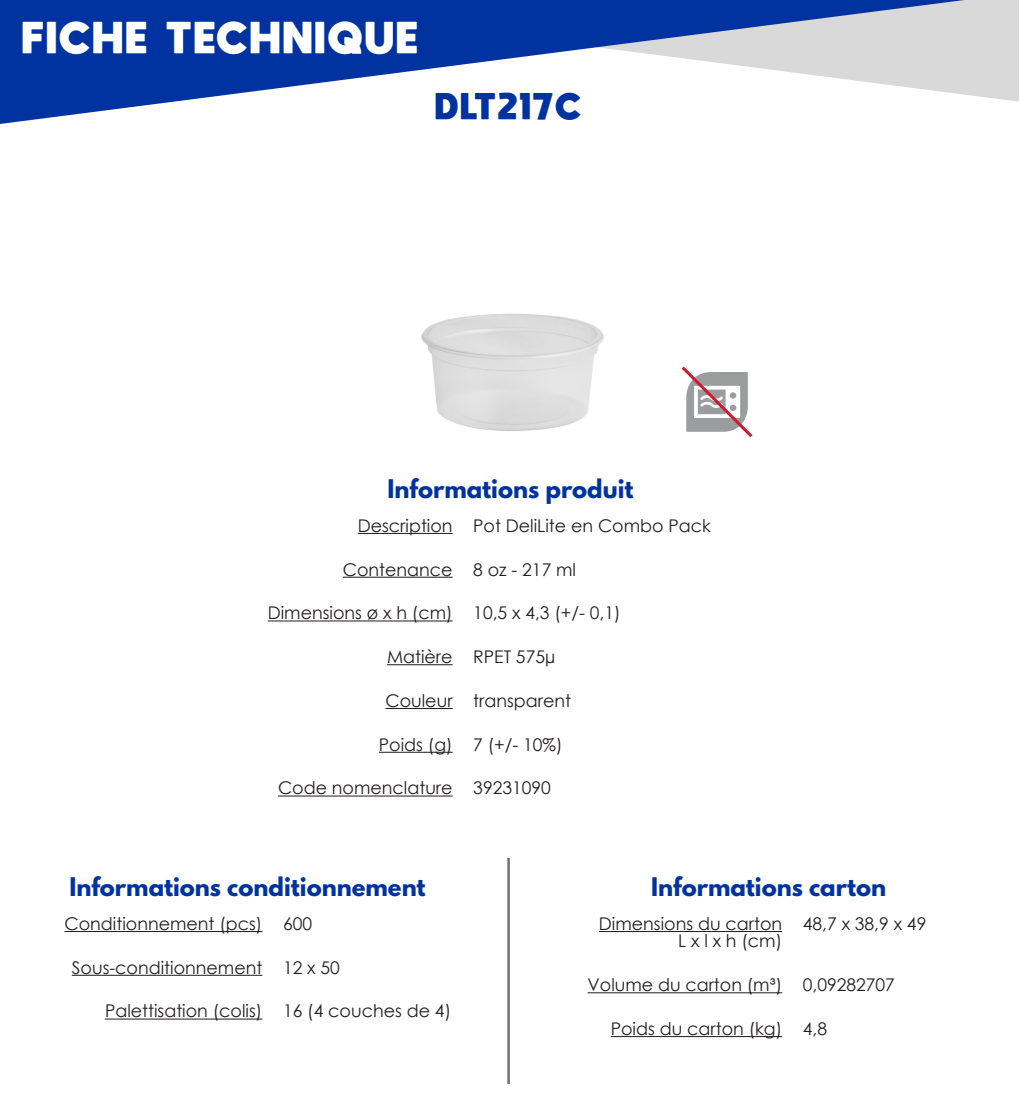
<style>
.page{position:relative;width:1019px;height:1112px;background:#fff}
.page>*{position:absolute;margin:0;border:0;box-sizing:border-box;transform-origin:0 0}
.t1{font:800 31.5px "moon get";letter-spacing:.1em;color:#fff}
.t2{font:800 26.25px "moon get";letter-spacing:.1em;color:#0033a0}
.t3{font:700 22.75px "League Spartan";color:#0033a0}
.t4{font:17.5px/17.5px "Century Gothic";color:#231f20;text-align:right}
</style>
<div class="page">
<svg style="left:0;top:0;width:1018px;height:124px"></svg>
<hr style="left:358px;top:533px;width:94px;height:1px;background:#231f20">
<hr style="left:343px;top:576px;width:109px;height:2px;background:#231f20">
<hr style="left:268px;top:620px;width:184px;height:1px;background:#231f20">
<hr style="left:387px;top:664px;width:65px;height:1px;background:#231f20">
<hr style="left:385px;top:708px;width:67px;height:1px;background:#231f20">
<hr style="left:379px;top:751px;width:73px;height:2px;background:#231f20">
<hr style="left:278px;top:795px;width:174px;height:1px;background:#231f20">
<hr style="left:599px;top:931px;width:183px;height:1px;background:#231f20">
<hr style="left:587px;top:992px;width:195px;height:1px;background:#231f20">
<hr style="left:610px;top:1036px;width:172px;height:1px;background:#231f20">
<hr style="left:65px;top:931px;width:197px;height:1px;background:#231f20">
<hr style="left:72px;top:974px;width:190px;height:1px;background:#231f20">
<hr style="left:105px;top:1018px;width:157px;height:1px;background:#231f20">
<hr style="left:507px;top:858px;width:3px;height:226px;background:#757575">
<svg style="left:681px;top:366px;width:71px;height:71px"></svg>
<img style="left:421px;top:313px;width:183px;height:118px">
<h1 class="t1" style="left:23px;top:17px;width:397px">FICHE TECHNIQUE</h1>
<h2 class="t2" style="left:436px;top:90px;width:147px">DLT217C</h2>
<h3 class="t3" style="left:387px;top:470px;width:247px">Informations produit</h3>
<p class="t4" style="left:358px;top:516px;width:96px">Description</p>
<p class="t4" style="left:343px;top:560px;width:111px">Contenance</p>
<p class="t4" style="left:268px;top:603px;width:186px">Dimensions ø x h (cm)</p>
<p class="t4" style="left:387px;top:647px;width:67px">Matière</p>
<p class="t4" style="left:385px;top:691px;width:69px">Couleur</p>
<p class="t4" style="left:379px;top:735px;width:75px">Poids (g)</p>
<p class="t4" style="left:278px;top:778px;width:176px">Code nomenclature</p>
<p class="t4" style="left:473px;top:516px;width:239px">Pot DeliLite en Combo Pack</p>
<p class="t4" style="left:473px;top:560px;width:104px">8 oz - 217 ml</p>
<p class="t4" style="left:473px;top:603px;width:149px">10,5 x 4,3 (+/- 0,1)</p>
<p class="t4" style="left:473px;top:647px;width:83px">RPET 575µ</p>
<p class="t4" style="left:473px;top:691px;width:99px">transparent</p>
<p class="t4" style="left:473px;top:735px;width:91px">7 (+/- 10%)</p>
<p class="t4" style="left:473px;top:778px;width:79px">39231090</p>
<h3 class="t3" style="left:69px;top:868px;width:358px">Informations conditionnement</h3>
<p class="t4" style="left:65px;top:914px;width:199px">Conditionnement (pcs)</p>
<p class="t4" style="left:72px;top:958px;width:192px">Sous-conditionnement</p>
<p class="t4" style="left:105px;top:1001px;width:159px">Palettisation (colis)</p>
<p class="t4" style="left:283px;top:914px;width:31px">600</p>
<p class="t4" style="left:283px;top:958px;width:58px">12 x 50</p>
<p class="t4" style="left:283px;top:1001px;width:170px">16 (4 couches de 4)</p>
<h3 class="t3" style="left:651px;top:868px;width:236px">Informations carton</h3>
<p class="t4" style="left:599px;top:914px;width:185px">Dimensions du carton<br>L x l x h (cm)</p>
<p class="t4" style="left:587px;top:975px;width:196px">Volume du carton (m³)</p>
<p class="t4" style="left:610px;top:1019px;width:173px">Poids du carton (kg)</p>
<p class="t4" style="left:802px;top:914px;width:125px">48,7 x 38,9 x 49</p>
<p class="t4" style="left:802px;top:975px;width:94px">0,09282707</p>
<p class="t4" style="left:802px;top:1019px;width:26px">4,8</p>
</div>
